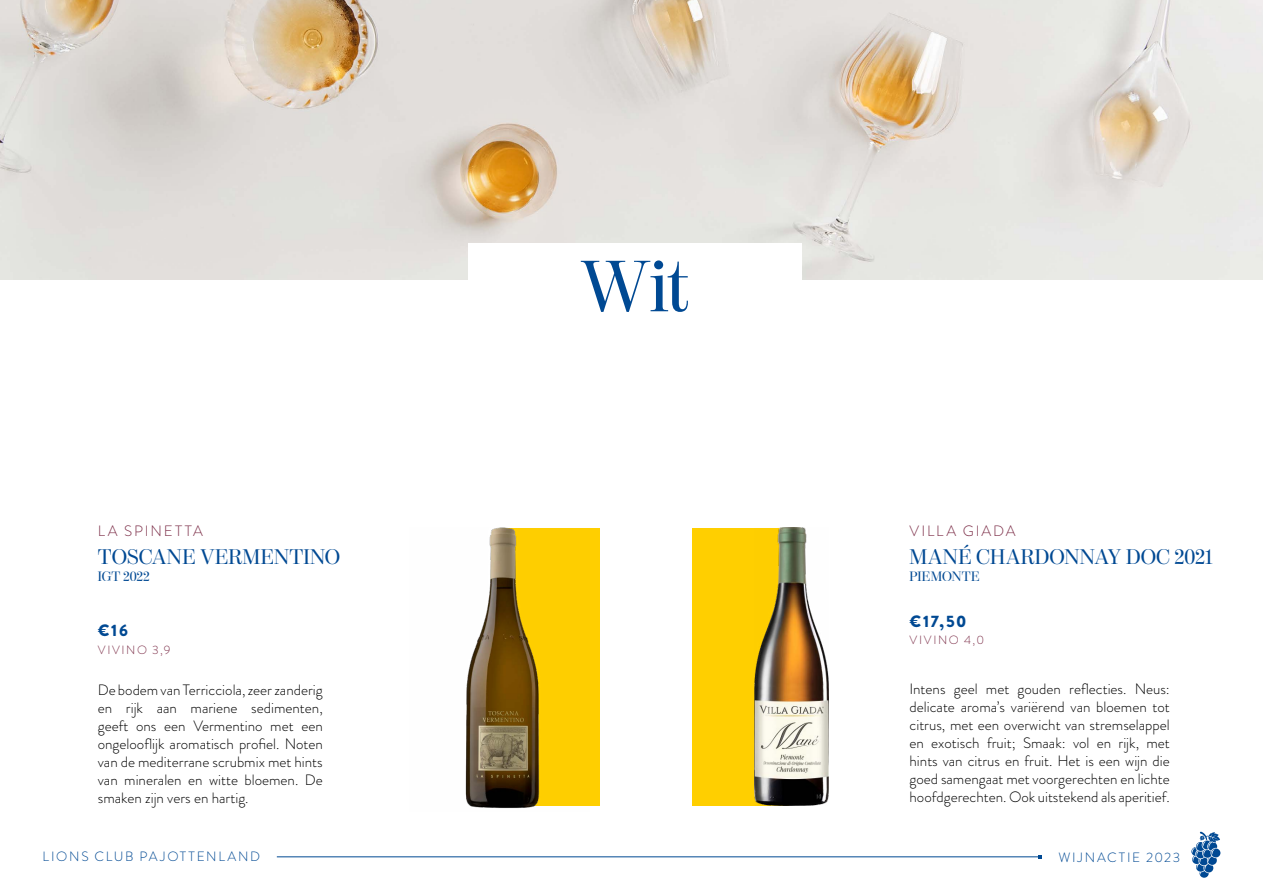
<style>
.page{position:relative;width:1263px;height:893px;background:#fff}
.page>*{position:absolute;margin:0;border:0;box-sizing:border-box;transform-origin:0 0}
.t1{font:72px "Moderno FB";color:#004993}
.t2{font:21px "Moderno FB";letter-spacing:.005em;color:#004993}
.t3{font:900 16.5px "Brandon Grotesque";color:#004993}
.t4{font:300 15px/18px "Brandon Grotesque";color:#000;text-align:justify}
.t5{font:300 15px "Brandon Grotesque";letter-spacing:.13em;color:#7d2f49}
.t6{font:300 13.5px "Brandon Grotesque";letter-spacing:.13em;color:#004993}
.t7{font:13.5px "Moderno FB";letter-spacing:.015em;color:#004993}
.t8{font:300 12px "Brandon Grotesque";letter-spacing:.14em;color:#7d2f49}
</style>
<div class="page">
<hr style="left:277px;top:856px;width:763px;height:1px;background:#004993">
<svg style="left:1191px;top:832px;width:29px;height:46px"></svg>
<img style="left:0;top:0;width:1263px;height:279px">
<div style="left:468px;top:243px;width:333px;height:68px;background:#fff"></div>
<div style="left:692px;top:528px;width:97px;height:277px;background:#ffcf00"></div>
<div style="left:503px;top:528px;width:97px;height:277px;background:#ffcf00"></div>
<img style="left:465px;top:528px;width:124px;height:280px">
<img style="left:754px;top:528px;width:75px;height:277px">
<h1 class="t1" style="left:580px;top:246px;width:111px">Wit</h1>
<p class="t5" style="left:98px;top:521px;width:106px">LA SPINETTA</p>
<p class="t5" style="left:910px;top:520px;width:108px">VILLA GIADA</p>
<h2 class="t2" style="left:98px;top:545px;width:244px">TOSCANE VERMENTINO</h2>
<p class="t7" style="left:98px;top:568px;width:53px">IGT 2022</p>
<h2 class="t2" style="left:909px;top:545px;width:304px">MANÉ CHARDONNAY DOC 2021</h2>
<p class="t7" style="left:909px;top:568px;width:71px">PIEMONTE</p>
<p class="t3" style="left:98px;top:619px;width:32px">€16</p>
<p class="t8" style="left:98px;top:641px;width:74px">VIVINO 3,9</p>
<p class="t3" style="left:909px;top:609px;width:59px">€17,50</p>
<p class="t8" style="left:910px;top:632px;width:76px">VIVINO 4,0</p>
<p class="t4" style="left:98px;top:681px;width:226px">De bodem van Terricciola, zeer zanderig en rijk aan mariene sedimenten, geeft ons een Vermentino met een ongelooflijk aromatisch profiel. Noten van de mediterrane scrubmix met hints van mineralen en witte bloemen. De smaken zijn vers en hartig.</p>
<p class="t4" style="left:909px;top:680px;width:262px">Intens geel met gouden reflecties. Neus: delicate aroma’s variërend van bloemen tot citrus, met een overwicht van stremselappel en exotisch fruit; Smaak: vol en rijk, met hints van citrus en fruit. Het is een wijn die goed samengaat met voorgerechten en lichte hoofdgerechten. Ook uitstekend als aperitief.</p>
<p class="t6" style="left:43px;top:847px;width:219px">LIONS CLUB PAJOTTENLAND</p>
<p class="t6" style="left:1058px;top:848px;width:123px">WIJNACTIE 2023</p>
</div>
